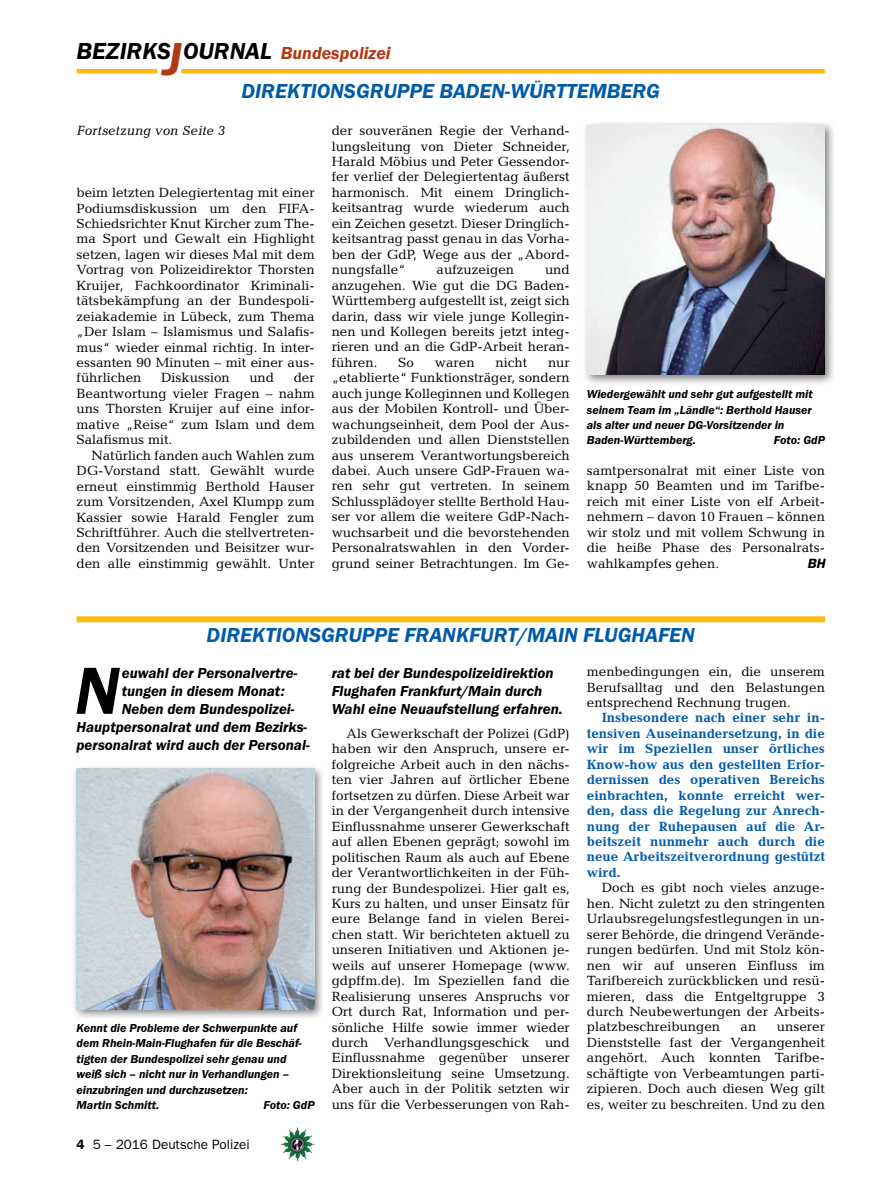
<style>
.page{position:relative;width:893px;height:1191px;background:#fff}
.page>*{position:absolute;margin:0;border:0;box-sizing:border-box;transform-origin:0 0}
.t1{font:italic 600 69px "Franklin Gothic Itc T";color:#000}
.t2{font:italic 600 24px "Franklin Gothic Itc T";color:#000}
.t3{font:italic 600 21px "Franklin Gothic Itc T";color:#005baa}
.t4{font:italic 600 15px/18px "Franklin Gothic Itc T";color:#000}
.t5{font:13.5px/15.5px "Candida";color:#000;text-align:justify}
.t6{font:700 13.5px/15.5px "Candida";color:#005baa;text-align:justify}
.t7{font:13.5px "Franklin Gothic";color:#000}
.t8{font:italic 13.5px "Candida";color:#000}
.t9{font:italic 600 13.5px "Franklin Gothic";color:#000}
.t10{font:italic 600 12px/15.5px "Franklin Gothic Itc T";color:#000}
.s1{font-size:48px;color:#b33916}
.s2{font-size:18px;color:#b33916}
.s3{font-weight:600}
</style>
<div class="page">
<img style="left:281px;top:1128px;width:16px;height:24px">
<hr style="left:77px;top:69px;width:80px;height:4px;background:#fdb913">
<hr style="left:181px;top:69px;width:644px;height:4px;background:#fdb913">
<div style="left:582px;top:120px;width:254px;height:266px;background:#000;opacity:.5"></div>
<img style="left:587px;top:125px;width:238px;height:250px">
<div style="left:71px;top:763px;width:255px;height:257px;background:#000;opacity:.5"></div>
<img style="left:77px;top:769px;width:238px;height:240px">
<div style="left:77px;top:616px;width:748px;height:6px;background:#fdb913"></div>
<h2 class="t2" style="left:77px;top:37px;width:316px">BEZIRKS<span class="s1">J</span>OURNAL <span class="s2">Bundespolizei</span></h2>
<h3 class="t3" style="left:242px;top:79px;width:420px">DIREKTIONSGRUPPE BADEN-WÜRTTEMBERG</h3>
<p class="t8" style="left:77px;top:123px;width:150px">Fortsetzung von Seite 3</p>
<p class="t5" style="left:332px;top:123px;width:240px">der souveränen Regie der Verhand&shy;lungsleitung von Dieter Schneider, Harald Möbius und Peter Gessendor&shy;fer verlief der Delegiertentag äußerst harmonisch. Mit einem Dringlich&shy;keitsantrag wurde wiederum auch ein Zeichen gesetzt. Dieser Dringlich&shy;keitsantrag passt genau in das Vorha&shy;ben der GdP, Wege aus der „Abord&shy;nungsfalle“</p>
<p class="t5" style="left:77px;top:185px;width:240px">beim letzten Delegiertentag mit einer Podiumsdiskussion um den FIFA-Schiedsrichter Knut Kircher zum The&shy;ma Sport und Gewalt ein Highlight setzen, lagen wir dieses Mal mit dem Vortrag von Polizeidirektor Thorsten Kruijer, Fachkoordinator Kriminali&shy;tätsbekämpfung an der Bundespoli&shy;zeiakademie in Lübeck, zum Thema „Der Islam – Islamismus und Salafis&shy;mus“ wieder einmal richtig. In inter&shy;essanten 90 Minuten – mit einer aus&shy;führlichen</p>
<p class="t5" style="left:332px;top:262px;width:240px;text-indent:213px">und anzugehen. Wie gut die DG Baden-Württemberg aufgestellt ist, zeigt sich darin, dass wir viele junge Kollegin&shy;nen und Kollegen bereits jetzt integ&shy;rieren und an die GdP-Arbeit heran&shy;führen.</p>
<p class="t5" style="left:437px;top:262px;width:79px">aufzuzeigen</p>
<p class="t5" style="left:398px;top:354px;width:17px">So</p>
<p class="t5" style="left:435px;top:354px;width:41px">waren</p>
<p class="t5" style="left:495px;top:354px;width:33px">nicht</p>
<p class="t5" style="left:332px;top:354px;width:240px;text-indent:216px">nur „etablierte“ Funktionsträger, sondern auch junge Kolleginnen und Kollegen aus der Mobilen Kontroll- und Über&shy;wachungseinheit, dem Pool der Aus&shy;zubildenden und allen Dienststellen aus unserem Verantwortungsbereich dabei. Auch unsere GdP-Frauen wa&shy;ren sehr gut vertreten. In seinem Schlussplädoyer stellte Berthold Hau&shy;ser vor allem die weitere GdP-Nach&shy;wuchsarbeit und die bevorstehenden Personalratswahlen in den Vorder&shy;grund seiner Betrachtungen. Im Ge-</p>
<p class="t5" style="left:77px;top:370px;width:240px;text-indent:217px">der Beantwortung vieler Fragen – nahm uns Thorsten Kruijer auf eine infor&shy;mative „Reise“ zum Islam und dem Salafismus mit.</p>
<p class="t5" style="left:77px;top:447px;width:240px;text-indent:15px">Natürlich fanden auch Wahlen zum DG-Vorstand statt. Gewählt wurde erneut einstimmig Berthold Hauser zum Vorsitzenden, Axel Klumpp zum Kassier sowie Harald Fengler zum Schriftführer. Auch die stellvertreten&shy;den Vorsitzenden und Beisitzer wur&shy;den alle einstimmig gewählt. Unter</p>
<p class="t5" style="left:161px;top:370px;width:70px">Diskussion</p>
<p class="t5" style="left:249px;top:370px;width:26px">und</p>
<p class="t10" style="left:587px;top:386px;width:227px">Wiedergewählt und sehr gut aufgestellt mit seinem Team im „Ländle“: Berthold Hauser als alter und neuer DG-Vorsitzender in Baden-Württemberg.</p>
<p class="t10" style="left:774px;top:432px;width:53px">Foto: GdP</p>
<p class="t5" style="left:587px;top:463px;width:240px">samtpersonalrat mit einer Liste von knapp 50 Beamten und im Tarifbe&shy;reich mit einer Liste von elf Arbeit&shy;nehmern – davon 10 Frauen – können wir stolz und mit vollem Schwung in die heiße Phase des Personalrats&shy;wahlkampfes gehen.</p>
<p class="t9" style="left:807px;top:555px;width:19px">BH</p>
<h3 class="t3" style="left:207px;top:623px;width:490px">DIREKTIONSGRUPPE FRANKFURT/MAIN FLUGHAFEN</h3>
<p class="t4" style="left:332px;top:663px;width:233px">rat bei der Bundespolizeidirektion<br>Flughafen Frankfurt/Main durch<br>Wahl eine Neuaufstellung erfahren.</p>
<p class="t5" style="left:332px;top:725px;width:240px;text-indent:15px">Als Gewerkschaft der Polizei (GdP) haben wir den Anspruch, unsere er&shy;folgreiche Arbeit auch in den nächs&shy;ten vier Jahren auf örtlicher Ebene fortsetzen zu dürfen. Diese Arbeit war in der Vergangenheit durch intensive Einflussnahme unserer Gewerkschaft auf allen Ebenen geprägt; sowohl im politischen Raum als auch auf Ebene der Verantwortlichkeiten in der Füh&shy;rung der Bundespolizei. Hier galt es, Kurs zu halten, und unser Einsatz für eure Belange fand in vielen Berei&shy;chen statt. Wir berichteten aktuell zu unseren Initiativen und Aktionen je&shy;weils auf unserer Homepage (www. gdpffm.de). Im Speziellen fand die Realisierung unseres Anspruchs vor Ort durch Rat, Information und per&shy;sönliche Hilfe sowie immer wieder durch Verhandlungsgeschick und Einflussnahme gegenüber unserer Direktionsleitung seine Umsetzung.<br>Aber auch in der Politik setzten wir uns für die Verbesserungen von Rah-</p>
<p class="t5" style="left:587px;top:664px;width:240px">menbedingungen ein, die unserem Berufsalltag und den Belastungen entsprechend Rechnung trugen.</p>
<p class="t6" style="left:587px;top:710px;width:240px;text-indent:15px">Insbesondere nach einer sehr in&shy;tensiven Auseinandersetzung, in die wir im Speziellen unser örtliches Know-how aus den gestellten Erfor&shy;dernissen des operativen Bereichs einbrachten, konnte erreicht wer&shy;den, dass die Regelung zur Anrech&shy;nung der Ruhepausen auf die Ar&shy;beitszeit nunmehr auch durch die neue Arbeitszeitverordnung gestützt wird.</p>
<p class="t5" style="left:587px;top:880px;width:240px;text-indent:15px">Doch es gibt noch vieles anzuge&shy;hen. Nicht zuletzt zu den stringenten Urlaubsregelungsfestlegungen in un&shy;serer Behörde, die dringend Verände&shy;rungen bedürfen. Und mit Stolz kön&shy;nen wir auf unseren Einfluss im Tarifbereich zurückblicken und resü&shy;mieren, dass die Entgeltgruppe 3 durch Neubewertungen der Arbeits&shy;platzbeschreibungen</p>
<h1 class="t1" style="left:75px;top:650px;width:46px">N</h1>
<p class="t4" style="left:122px;top:663px;width:177px">euwahl der Personalvertre-</p>
<p class="t4" style="left:122px;top:681px;width:165px">tungen in diesem Monat:</p>
<p class="t4" style="left:122px;top:699px;width:174px">Neben dem Bundespolizei-</p>
<p class="t4" style="left:77px;top:717px;width:232px">Hauptpersonalrat und dem Bezirks-</p>
<p class="t4" style="left:77px;top:735px;width:235px">personalrat wird auch der Personal-</p>
<p class="t10" style="left:77px;top:1019px;width:227px">Kennt die Probleme der Schwerpunkte auf dem Rhein-Main-Flughafen für die Beschäf&shy;tigten der Bundespolizei sehr genau und weiß sich – nicht nur in Verhandlungen – einzubringen und durchzusetzen:<br>Martin Schmitt.</p>
<p class="t5" style="left:587px;top:1019px;width:240px;text-indent:190px">unserer Dienststelle fast der Vergangenheit angehört. Auch konnten Tarifbe&shy;schäftigte von Verbeamtungen parti&shy;zipieren. Doch auch diesen Weg gilt es, weiter zu beschreiten. Und zu den</p>
<p class="t5" style="left:741px;top:1019px;width:17px">an</p>
<p class="t10" style="left:263px;top:1097px;width:53px">Foto: GdP</p>
<p class="t7" style="left:77px;top:1136px;width:175px"><span class="s3">4</span> 5 – 2016 Deutsche Polizei</p>
</div>
